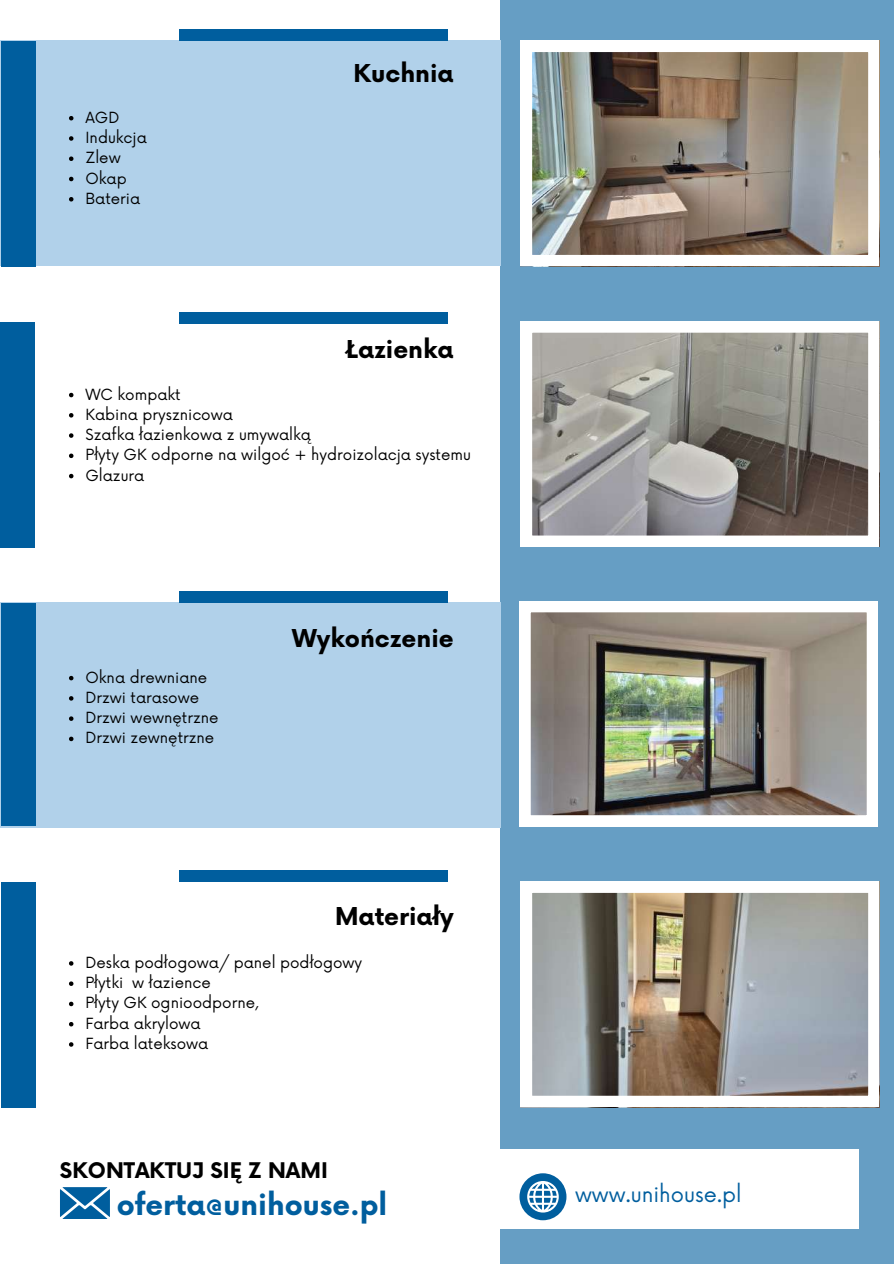
<style>
.page{position:relative;width:894px;height:1264px;background:#fff}
.page>*{position:absolute;margin:0;border:0;box-sizing:border-box;transform-origin:0 0}
.t1{font:700 28.5px "Now";color:#005e9e}
.t2{font:700 24px "Now";color:#000}
.t3{font:700 21px "Now";color:#000}
.t4{font:21px "Now";color:#005e9e}
.t5{font:15px/20.2px "Now";color:#000}
</style>
<div class="page">
<div style="left:500px;top:0;width:393px;height:1263px;background:#669ec4"></div>
<img style="left:519px;top:601px;width:358px;height:225px">
<svg style="left:520px;top:881px;width:358px;height:225px;background:#a5a29c"></svg>
<div style="left:180px;top:870px;width:268px;height:11px;background:#005e9e"></div>
<div style="left:35px;top:1149px;width:823px;height:79px;background:#fff"></div>
<div style="left:1px;top:882px;width:35px;height:226px;background:#005e9e"></div>
<div style="left:0;top:41px;width:500px;height:225px;background:#b1d1ea"></div>
<div style="left:180px;top:29px;width:268px;height:12px;background:#005e9e"></div>
<div style="left:1px;top:41px;width:35px;height:225px;background:#005e9e"></div>
<svg style="left:69px;top:116px;width:4px;height:4px"></svg>
<svg style="left:69px;top:136px;width:4px;height:5px"></svg>
<svg style="left:69px;top:156px;width:4px;height:5px"></svg>
<svg style="left:69px;top:177px;width:4px;height:4px"></svg>
<svg style="left:69px;top:197px;width:4px;height:4px"></svg>
<img style="left:520px;top:41px;width:358px;height:225px">
<svg style="left:520px;top:321px;width:358px;height:225px;background:#a19e9a"></svg>
<div style="left:180px;top:312px;width:268px;height:12px;background:#005e9e"></div>
<div style="left:0;top:602px;width:500px;height:225px;background:#b1d1ea"></div>
<div style="left:180px;top:591px;width:268px;height:11px;background:#005e9e"></div>
<div style="left:1px;top:602px;width:35px;height:223px;background:#005e9e"></div>
<svg style="left:69px;top:393px;width:4px;height:4px"></svg>
<svg style="left:69px;top:413px;width:4px;height:4px"></svg>
<svg style="left:69px;top:433px;width:4px;height:5px"></svg>
<svg style="left:69px;top:453px;width:4px;height:5px"></svg>
<svg style="left:69px;top:474px;width:4px;height:4px"></svg>
<svg style="left:69px;top:676px;width:4px;height:4px"></svg>
<svg style="left:69px;top:696px;width:4px;height:4px"></svg>
<svg style="left:69px;top:716px;width:4px;height:5px"></svg>
<svg style="left:69px;top:736px;width:4px;height:5px"></svg>
<svg style="left:69px;top:961px;width:4px;height:4px"></svg>
<svg style="left:69px;top:981px;width:4px;height:4px"></svg>
<svg style="left:69px;top:1001px;width:4px;height:5px"></svg>
<svg style="left:69px;top:1022px;width:4px;height:4px"></svg>
<svg style="left:69px;top:1042px;width:4px;height:4px"></svg>
<svg style="left:519px;top:1173px;width:47px;height:47px"></svg>
<svg style="left:60px;top:1187px;width:49px;height:31px;background:#317db0"></svg>
<div style="left:0;top:322px;width:34px;height:225px;background:#005e9e"></div>
<p class="t5" style="left:85px;top:108px;width:63px">AGD<br>Indukcja<br>Zlew<br>Okap<br>Bateria</p>
<h2 class="t2" style="left:353px;top:60px;width:102px">Kuchnia</h2>
<h2 class="t2" style="left:346px;top:337px;width:109px">Łazienka</h2>
<p class="t5" style="left:85px;top:385px;width:387px">WC kompakt<br>Kabina prysznicowa<br>Szafka łazienkowa z umywalką<br>Płyty GK odporne na wilgoć + hydroizolacja systemu<br>Glazura</p>
<p class="t5" style="left:85px;top:668px;width:135px">Okna drewniane<br>Drzwi tarasowe<br>Drzwi wewnętrzne<br>Drzwi zewnętrzne</p>
<h2 class="t2" style="left:292px;top:625px;width:163px">Wykończenie</h2>
<h2 class="t2" style="left:335px;top:903px;width:120px">Materiały</h2>
<p class="t5" style="left:85px;top:953px;width:278px">Deska podłogowa/ panel podłogowy<br>Płytki w łazience<br>Płyty GK ognioodporne,<br>Farba akrylowa<br>Farba lateksowa</p>
<h3 class="t3" style="left:60px;top:1158px;width:269px">SKONTAKTUJ SIĘ Z NAMI</h3>
<h1 class="t1" style="left:117px;top:1188px;width:272px">oferta@unihouse.pl</h1>
<h3 class="t4" style="left:575px;top:1183px;width:168px">www.unihouse.pl</h3>
</div>
